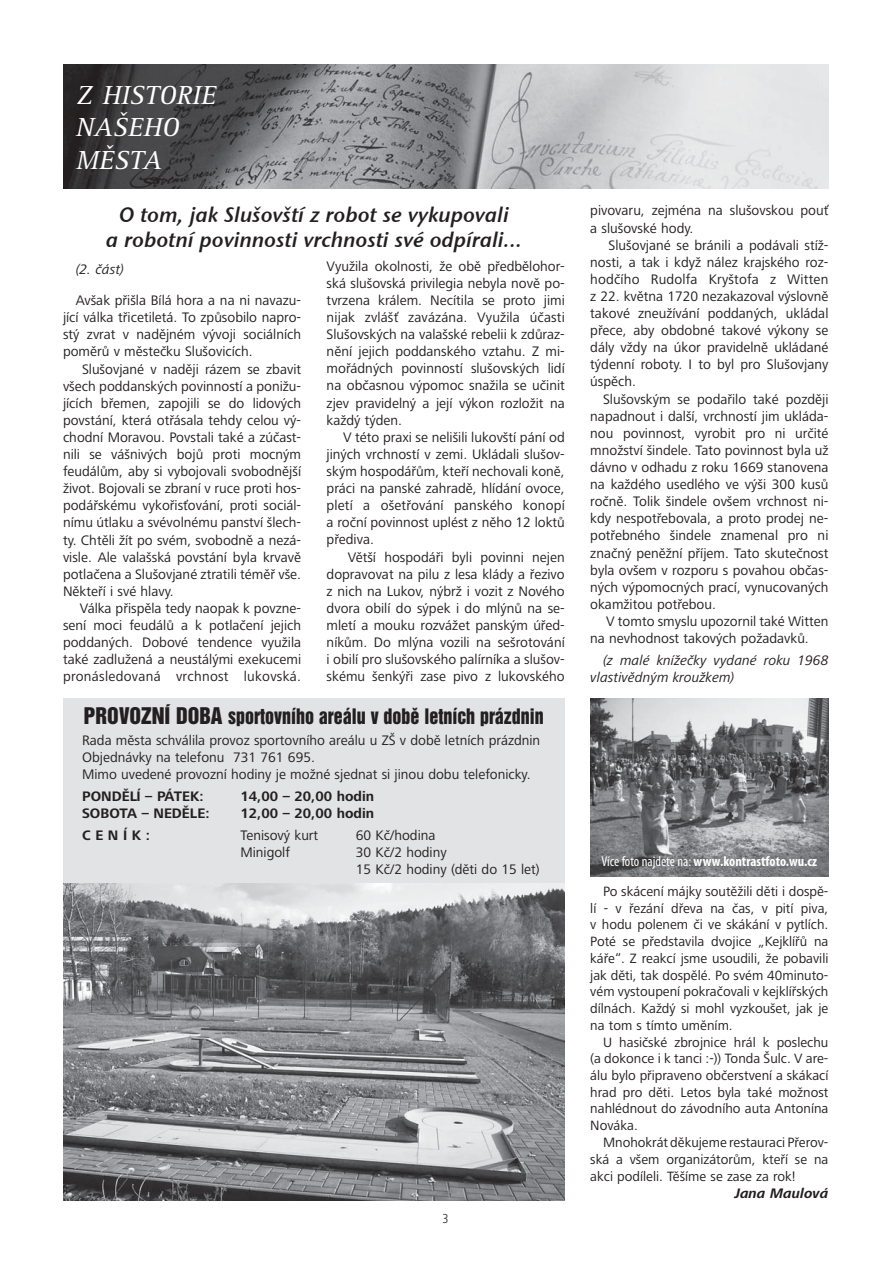
<style>
.page{position:relative;width:894px;height:1265px;background:#fff}
.page>*{position:absolute;margin:0;border:0;box-sizing:border-box;transform-origin:0 0}
.t1{font:italic 27px/32.4px "Rotis Serif CE";color:#fff}
.t2{font:21px/25.2px "Stone Sans Sem ITCTT Semi Ita";color:#231f20;text-align:center}
.t3{font:19.5px "Helvetica Inserat CE";color:#231f20;scale:.92 1}
.t4{font:14.25px/17.1px "Frutiger Next LTCE";color:#231f20;text-align:justify}
.t5{font:700 14.25px "Frutiger Next LTCE";color:#231f20}
.t6{font:italic 14.25px/17.1px "Frutiger Next LTCE";color:#231f20}
.t7{font:700 condensed 14.25px "Myriad Pro";color:#fff}
.t8{font:italic 700 14.25px "Frutiger Next LTCE";color:#231f20}
.t9{font:13.95px/16.8px "Frutiger Next LTCE";color:#231f20;text-align:justify}
.t10{font:300 condensed 13.5px "Frutiger Next LTCE";color:#231f20}
.s1{font-size:21px}
.s2{font-weight:400}
.s3{font-size:14.25px}
</style>
<div class="page">
<img style="left:63px;top:64px;width:765px;height:124px">
<img style="left:590px;top:698px;width:238px;height:178px">
<div style="left:63px;top:698px;width:502px;height:193px;background:#e2e3e4"></div>
<img style="left:63px;top:883px;width:502px;height:317px">
<h1 class="t1" style="left:76px;top:81px;width:142px">Z HISTORIE<br>NAŠEHO<br>MĚSTA</h1>
<h2 class="t2" style="left:106px;top:202px;width:417px">O tom, jak Slušovští z robot se vykupovali<br>a robotní povinnosti vrchnosti své odpírali...</h2>
<p class="t4" style="left:590px;top:203px;width:240px">pivovaru, zejména na slušovskou pouť a slušovské hody.</p>
<p class="t4" style="left:590px;top:238px;width:240px;text-indent:18px">Slušovjané se bránili a podávali stíž&shy;nosti, a tak i když nález krajského roz&shy;hodčího Rudolfa Kryštofa z Witten z 22. května 1720 nezakazoval výslovně takové zneužívání poddaných, ukládal přece, aby obdobné takové výkony se dály vždy na úkor pravidelně ukládané týdenní roboty. I to byl pro Slušovjany úspěch.</p>
<p class="t4" style="left:590px;top:392px;width:240px;text-indent:13px">Slušovským se podařilo také později napadnout i další, vrchností jim ukláda&shy;nou povinnost, vyrobit pro ni určité množství šindele. Tato povinnost byla už dávno v odhadu z roku 1669 stanovena na každého usedlého ve výši 300 kusů ročně. Tolik šindele ovšem vrchnost ni&shy;kdy nespotřebovala, a proto prodej ne&shy;potřebného šindele znamenal pro ni značný peněžní příjem. Tato skutečnost byla ovšem v rozporu s povahou občas&shy;ných výpomocných prací, vynucovaných okamžitou potřebou.</p>
<p class="t4" style="left:590px;top:614px;width:240px;text-indent:16px">V tomto smyslu upozornil také Witten na nevhodnost takových požadavků.</p>
<p class="t6" style="left:590px;top:653px;width:240px;text-indent:13px">(z malé knížečky vydané roku 1968 vlastivědným kroužkem)</p>
<p class="t4" style="left:327px;top:259px;width:240px">Využila okolnosti, že obě předbělohor&shy;ská slušovská privilegia nebyla nově po&shy;tvrzena králem. Necítila se proto jimi nijak zvlášť zavázána. Využila účasti Slušovských na valašské rebelii k zdůraz&shy;nění jejich poddanského vztahu. Z mi&shy;mořádných povinností slušovských lidí na občasnou výpomoc snažila se učinit zjev pravidelný a její výkon rozložit na každý týden.</p>
<p class="t4" style="left:327px;top:430px;width:240px;text-indent:16px">V této praxi se nelišili lukovští pání od jiných vrchností v zemi. Ukládali slušov&shy;ským hospodářům, kteří nechovali koně, práci na panské zahradě, hlídání ovoce, pletí a ošetřování panského konopí a roční povinnost uplést z něho 12 loktů přediva.</p>
<p class="t4" style="left:327px;top:549px;width:240px;text-indent:21px">Větší hospodáři byli povinni nejen dopravovat na pilu z lesa klády a řezivo z nich na Lukov, nýbrž i vozit z Nového dvora obilí do sýpek i do mlýnů na se&shy;mletí a mouku rozvážet panským úřed&shy;níkům. Do mlýna vozili na sešrotování i obilí pro slušovského palírníka a slušov&shy;skému šenkýři zase pivo z lukovského</p>
<p class="t6" style="left:76px;top:262px;width:50px">(2. část)</p>
<p class="t4" style="left:63px;top:293px;width:240px;text-indent:13px">Avšak přišla Bílá hora a na ni navazu&shy;jící válka třicetiletá. To způsobilo napro&shy;stý zvrat v nadějném vývoji sociálních poměrů v městečku Slušovicích.</p>
<p class="t4" style="left:63px;top:362px;width:240px;text-indent:19px">Slušovjané v naději rázem se zbavit všech poddanských povinností a ponižu&shy;jících břemen, zapojili se do lidových povstání, která otřásala tehdy celou vý&shy;chodní Moravou. Povstali také a zúčast&shy;nili se vášnivých bojů proti mocným feudálům, aby si vybojovali svobodnější život. Bojovali se zbraní v ruce proti hos&shy;podářskému vykořisťování, proti sociál&shy;nímu útlaku a svévolnému panství šlech&shy;ty. Chtěli žít po svém, svobodně a nezá&shy;visle. Ale valašská povstání byla krvavě potlačena a Slušovjané ztratili téměř vše.<br>Někteří i své hlavy.</p>
<p class="t4" style="left:63px;top:601px;width:240px;text-indent:17px">Válka přispěla tedy naopak k povzne&shy;sení moci feudálů a k potlačení jejich poddaných. Dobové tendence využila také zadlužená a neustálými exekucemi pronásledovaná vrchnost lukovská.</p>
<h3 class="t3" style="left:84px;top:707px;width:501px"><span class="s1">PROVOZNÍ DOBA</span> sportovního areálu v době letních prázdnin</h3>
<p class="t4" style="left:82px;top:733px;width:460px;text-align:left">Rada města schválila provoz sportovního areálu u ZŠ v době letních prázdnin<br>Objednávky na telefonu 731 761 695.<br>Mimo uvedené provozní hodiny je možné sjednat si jinou dobu telefonicky.</p>
<p class="t5" style="left:82px;top:791px;width:123px">PONDĚLÍ – PÁTEK:</p>
<p class="t5" style="left:240px;top:791px;width:135px">14,00 – 20,00 hodin</p>
<p class="t5" style="left:82px;top:808px;width:129px">SOBOTA – NEDĚLE:</p>
<p class="t5" style="left:240px;top:808px;width:135px">12,00 – 20,00 hodin</p>
<p class="t5" style="left:82px;top:829px;width:69px">C E N Í K :</p>
<p class="t4" style="left:240px;top:828px;width:79px">Tenisový kurt</p>
<p class="t4" style="left:356px;top:828px;width:81px">60 Kč/hodina</p>
<p class="t4" style="left:240px;top:845px;width:51px">Minigolf</p>
<p class="t4" style="left:356px;top:845px;width:185px">30 Kč/2 hodiny<br>15 Kč/2 hodiny (děti do 15 let)</p>
<p class="t7" style="left:602px;top:856px;width:217px"><span class="s2">Více foto najdete na:</span> www.kontrastfoto.wu.cz</p>
<p class="t10" style="left:443px;top:1213px;width:8px">3</p>
<p class="t9" style="left:590px;top:884px;width:240px;text-indent:13px">Po skácení májky soutěžili děti i dospě&shy;lí - v řezání dřeva na čas, v pití piva, v hodu polenem či ve skákání v pytlích.<br>Poté se představila dvojice „Kejklířů na káře“. Z reakcí jsme usoudili, že pobavili jak děti, tak dospělé. Po svém 40minuto&shy;vém vystoupení pokračovali v kejklířských dílnách. Každý si mohl vyzkoušet, jak je na tom s tímto uměním.</p>
<p class="t9" style="left:590px;top:1034px;width:240px;text-indent:13px">U hasičské zbrojnice hrál k poslechu (a dokonce i k tanci :-)) Tonda Šulc. V are&shy;álu bylo připraveno občerstvení a skákací hrad pro děti. Letos byla také možnost nahlédnout do závodního auta Antonína Nováka.</p>
<p class="t9" style="left:590px;top:1135px;width:240px;text-indent:13px">Mnohokrát děkujeme restauraci Přerov&shy;ská a všem organizátorům, kteří se na akci podíleli. Těšíme se zase za rok<span class="s3">!</span></p>
<p class="t8" style="left:735px;top:1187px;width:95px">Jana Maulová</p>
</div>
